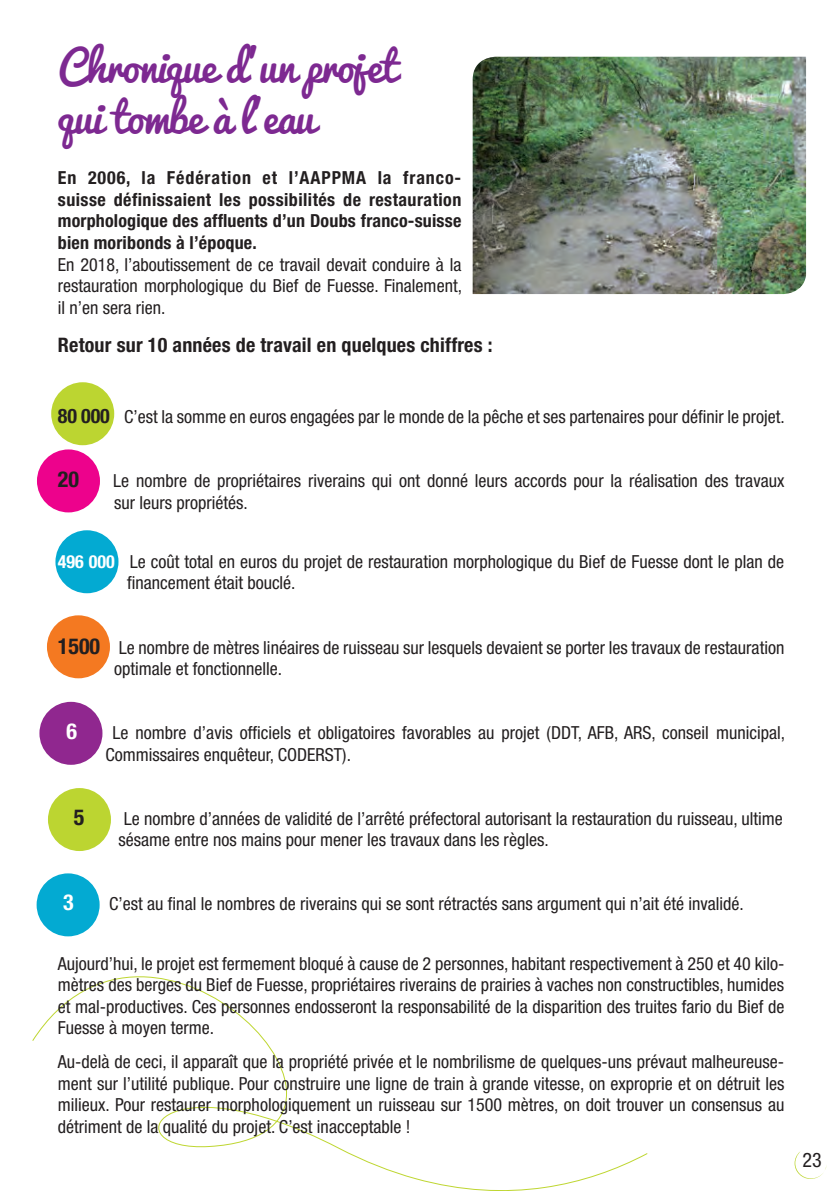
<style>
.page{position:relative;width:840px;height:1191px;background:#fff}
.page>*{position:absolute;margin:0;border:0;box-sizing:border-box;transform-origin:0 0}
.t1{font:42px/50.4px "Pacifico";letter-spacing:-.03em;color:#7d2991}
.t2{font:700 condensed 22px "Helvetica Neue";color:#231f20}
.t3{font:700 condensed 22px "Helvetica Neue";color:#fff}
.t4{font:700 condensed 20px "Helvetica Neue";letter-spacing:.01em;color:#231f20}
.t5{font:condensed 20px "Helvetica Neue";color:#231f20}
.t6{font:condensed 18px/21.6px "Helvetica Neue";color:#231f20}
.t7{font:700 condensed 18px/21.6px "Helvetica Neue";letter-spacing:.01em;color:#231f20;text-align:justify}
.s1{font-weight:700;font-size:20px}
.s2{font-weight:700;color:#fff}
.s3{font-weight:700;font-size:22px}
</style>
<div class="page">
<svg style="left:32px;top:874px;width:616px;height:317px"></svg>
<svg style="left:794px;top:1151px;width:32px;height:28px"></svg>
<div style="left:51px;top:382px;width:63px;height:63px;background:#bcd531;border-radius:50%"></div>
<div style="left:37px;top:449px;width:63px;height:63px;background:#ed028c;border-radius:50%"></div>
<div style="left:55px;top:530px;width:63px;height:63px;background:#03aad2;border-radius:50%"></div>
<div style="left:47px;top:615px;width:63px;height:63px;background:#f47921;border-radius:50%"></div>
<div style="left:39px;top:702px;width:63px;height:63px;background:#90278f;border-radius:50%"></div>
<div style="left:48px;top:788px;width:63px;height:63px;background:#bcd531;border-radius:50%"></div>
<div style="left:37px;top:873px;width:63px;height:63px;background:#03aad2;border-radius:50%"></div>
<img style="left:472px;top:57px;width:333px;height:237px">
<h1 class="t1" style="left:58px;top:43px;width:341px">Chronique d’un projet qui tombe à l’eau</h1>
<p class="t7" style="left:58px;top:167px;width:405px">En 2006, la Fédération et l’AAPPMA la franco&shy;suisse définissaient les possibilités de restauration morphologique des affluents d’un Doubs franco-suisse bien moribonds à l’époque.</p>
<p class="t6" style="left:58px;top:253px;width:405px;text-align:justify">En 2018, l’aboutissement de ce travail devait conduire à la restauration morphologique du Bief de Fuesse. Finalement, il n’en sera rien.</p>
<p class="t4" style="left:58px;top:332px;width:436px">Retour sur 10 années de travail en quelques chiffres :</p>
<p class="t6" style="left:58px;top:406px;width:728px"><span class="s1">80 000</span> C’est la somme en euros engagées par le monde de la pêche et ses partenaires pour définir le projet.</p>
<p class="t2" style="left:58px;top:466px;width:23px">20</p>
<p class="t6" style="left:113px;top:470px;width:672px">Le nombre de propriétaires riverains qui ont donné leurs accords pour la réalisation des travaux sur leurs propriétés.</p>
<p class="t6" style="left:127px;top:550px;width:658px;text-indent:-69px"><span class="s2">496 000</span> Le coût total en euros du projet de restauration morphologique du Bief de Fuesse dont le plan de financement était bouclé.</p>
<p class="t6" style="left:114px;top:636px;width:671px;text-indent:-56px"><span class="s3">1500</span> Le nombre de mètres linéaires de ruisseau sur lesquels devaient se porter les travaux de restauration optimale et fonctionnelle.</p>
<p class="t3" style="left:66px;top:718px;width:12px">6</p>
<p class="t6" style="left:105px;top:722px;width:680px;text-indent:7px">Le nombre d’avis officiels et obligatoires favorables au projet (DDT, AFB, ARS, conseil municipal,<br>Commissaires enquêteur, CODERST).</p>
<p class="t2" style="left:74px;top:803px;width:12px">5</p>
<p class="t6" style="left:118px;top:807px;width:665px">Le nombre d’années de validité de l’arrêté préfectoral autorisant la restauration du ruisseau, ultime sésame entre nos mains pour mener les travaux dans les règles.</p>
<p class="t3" style="left:63px;top:889px;width:12px">3</p>
<p class="t6" style="left:109px;top:893px;width:635px">C’est au final le nombres de riverains qui se sont rétractés sans argument qui n’ait été invalidé.</p>
<p class="t6" style="left:58px;top:952px;width:727px;text-align:justify">Aujourd’hui, le projet est fermement bloqué à cause de 2 personnes, habitant respectivement à 250 et 40 kilo&shy;mètres des berges du Bief de Fuesse, propriétaires riverains de prairies à vaches non constructibles, humides et mal-productives. Ces personnes endosseront la responsabilité de la disparition des truites fario du Bief de Fuesse à moyen terme.</p>
<p class="t6" style="left:58px;top:1050px;width:727px;text-align:justify">Au-delà de ceci, il apparaît que la propriété privée et le nombrilisme de quelques-uns prévaut malheureuse&shy;ment sur l’utilité publique. Pour construire une ligne de train à grande vitesse, on exproprie et on détruit les milieux. Pour restaurer morphologiquement un ruisseau sur 1500 mètres, on doit trouver un consensus au détriment de la qualité du projet. C’est inacceptable !</p>
<p class="t5" style="left:801px;top:1148px;width:21px">23</p>
</div>
